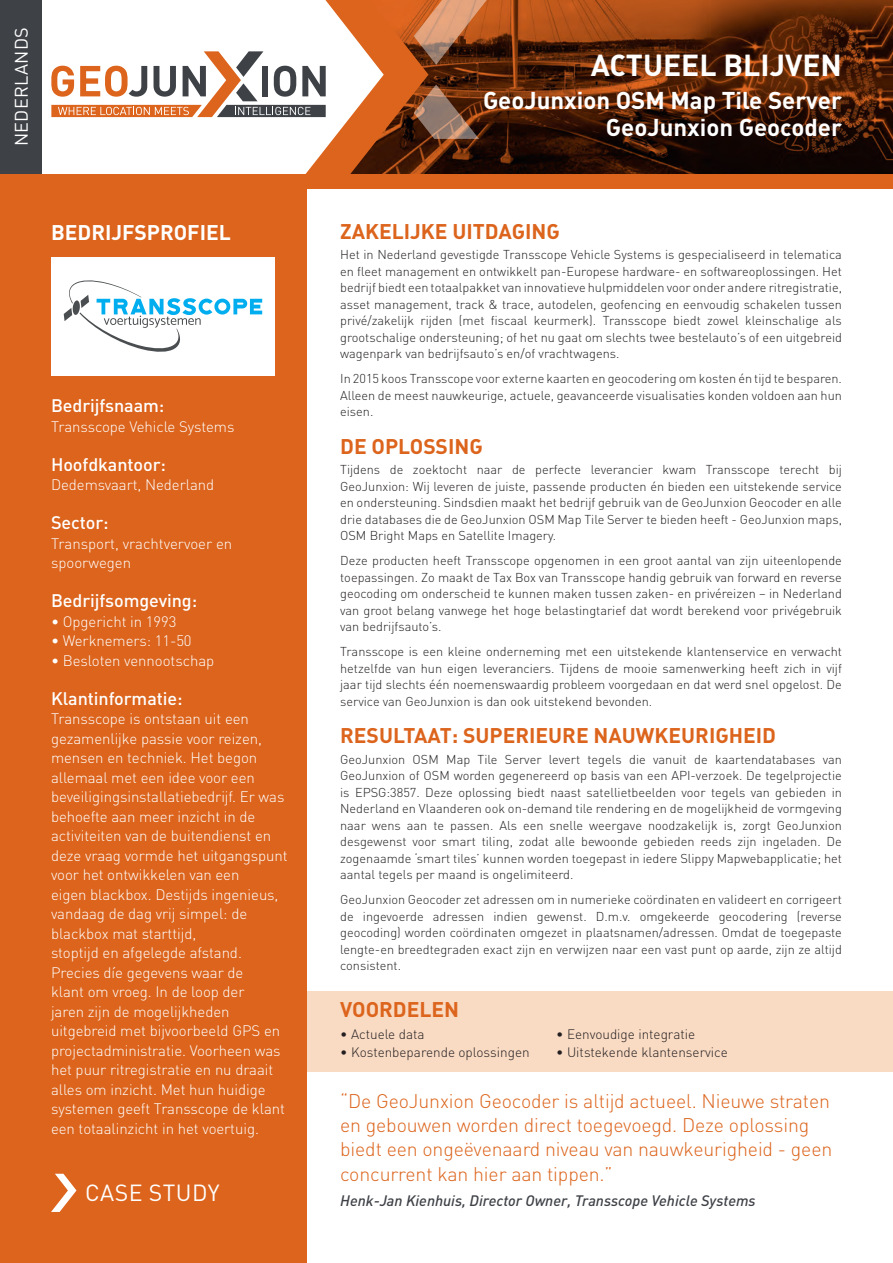
<style>
.page{position:relative;width:893px;height:1263px;background:#fff}
.page>*{position:absolute;margin:0;border:0;box-sizing:border-box;transform-origin:0 0}
.t1{font:700 30px "DIN";color:#fff}
.t2{font:700 24px/27px "DIN";color:#fff;text-align:right}
.t3{font:23.1px "DIN Pro";letter-spacing:.02em;color:#fff}
.t4{font:700 21px "DIN";color:#dc641c}
.t5{font:700 21px "DIN";color:#fff}
.t6{font:300 19.5px/24.5px "DIN";letter-spacing:-.005em;color:#dc641c}
.t7{font:500 18px "DIN";letter-spacing:-.005em;color:#fff}
.t8{font:18px "DIN Pro";letter-spacing:.02em;color:#fff}
.t9{font:300 15px/19.5px "DIN";letter-spacing:-.005em;color:#fff}
.t10{font:italic 500 15px "DIN";color:#3e4146}
.t11{font:300 13.5px "DIN";color:#231f20}
.t12{font:300 12.75px/16.5px "DIN";color:#231f20;text-align:justify}
</style>
<div class="page">
<div style="left:302px;top:991px;width:591px;height:80px;background:#f9dac3"></div>
<div style="left:0;top:180px;width:306px;height:1083px;background:#dc641c"></div>
<div style="left:51px;top:257px;width:224px;height:118px;background:#fff"></div>
<svg style="left:64px;top:280px;width:198px;height:72px"></svg>
<img style="left:497px;top:0;width:396px;height:174px">
<svg style="left:51px;top:0;width:446px;height:174px"></svg>
<svg style="left:51px;top:1174px;width:25px;height:38px"></svg>
<div style="left:0;top:0;width:41px;height:189px;background:#3e4146"></div>
<div style="left:0;top:174px;width:893px;height:15px;background:#dc641c"></div>
<h3 class="t8" style="left:7px;top:146px;width:121px;rotate:-90deg">NEDERLANDS</h3>
<h3 class="t5" style="left:51px;top:218px;width:181px">BEDRIJFSPROFIEL</h3>
<h3 class="t7" style="left:51px;top:394px;width:115px">Bedrijfsnaam:</h3>
<p class="t9" style="left:51px;top:416px;width:185px">Transscope Vehicle Systems</p>
<h3 class="t7" style="left:51px;top:453px;width:116px">Hoofdkantoor:</h3>
<p class="t9" style="left:51px;top:475px;width:165px">Dedemsvaart, Nederland</p>
<h3 class="t7" style="left:51px;top:511px;width:59px">Sector:</h3>
<p class="t9" style="left:51px;top:533px;width:183px">Transport, vrachtvervoer en spoorwegen</p>
<h3 class="t7" style="left:51px;top:589px;width:148px">Bedrijfsomgeving:</h3>
<p class="t9" style="left:51px;top:611px;width:127px">• Opgericht in 1993</p>
<p class="t9" style="left:51px;top:631px;width:142px">• Werknemers: 11-50</p>
<p class="t9" style="left:51px;top:650px;width:165px">• Besloten vennootschap</p>
<h3 class="t7" style="left:51px;top:687px;width:133px">Klantinformatie:</h3>
<p class="t9" style="left:51px;top:709px;width:238px">Transscope is ontstaan uit een gezamenlijke passie voor reizen, mensen en techniek. Het begon allemaal met een idee voor een beveiligingsinstallatiebedrijf. Er was behoefte aan meer inzicht in de activiteiten van de buitendienst en deze vraag vormde het uitgangspunt voor het ontwikkelen van een<br>eigen blackbox. Destijds ingenieus, vandaag de dag vrij simpel: de blackbox mat starttijd,<br>stoptijd en afgelegde afstand.<br>Precies díe gegevens waar de<br>klant om vroeg. In de loop der<br>jaren zijn de mogelijkheden uitgebreid met bijvoorbeeld GPS en projectadministratie. Voorheen was het puur ritregistratie en nu draait alles om inzicht. Met hun huidige systemen geeft Transscope de klant een totaalinzicht in het voertuig.</p>
<h3 class="t3" style="left:85px;top:1174px;width:136px">CASE STUDY</h3>
<h1 class="t1" style="left:591px;top:46px;width:253px">ACTUEEL BLIJVEN</h1>
<h2 class="t2" style="left:483px;top:86px;width:360px">GeoJunxion OSM Map Tile Server<br>GeoJunxion Geocoder</h2>
<h3 class="t4" style="left:340px;top:217px;width:221px">ZAKELIJKE UITDAGING</h3>
<p class="t12" style="left:340px;top:246px;width:503px">Het in Nederland gevestigde Transscope Vehicle Systems is gespecialiseerd in telematica en fleet management en ontwikkelt pan-Europese hardware- en softwareoplossingen. Het bedrijf biedt een totaalpakket van innovatieve hulpmiddelen voor onder andere ritregistratie, asset management, track &amp; trace, autodelen, geofencing en eenvoudig schakelen tussen privé/zakelijk rijden (met fiscaal keurmerk). Transscope biedt zowel kleinschalige als grootschalige ondersteuning; of het nu gaat om slechts twee bestelauto’s of een uitgebreid wagenpark van bedrijfsauto’s en/of vrachtwagens.</p>
<p class="t12" style="left:340px;top:370px;width:503px">In 2015 koos Transscope voor externe kaarten en geocodering om kosten én tijd te besparen.<br>Alleen de meest nauwkeurige, actuele, geavanceerde visualisaties konden voldoen aan hun eisen.</p>
<h3 class="t4" style="left:340px;top:432px;width:144px">DE OPLOSSING</h3>
<p class="t12" style="left:340px;top:461px;width:503px">Tijdens de zoektocht naar de perfecte leverancier kwam Transscope terecht bij GeoJunxion: Wij leveren de juiste, passende producten én bieden een uitstekende service en ondersteuning. Sindsdien maakt het bedrijf gebruik van de GeoJunxion Geocoder en alle drie databases die de GeoJunxion OSM Map Tile Server te bieden heeft - GeoJunxion maps, OSM Bright Maps en Satellite Imagery.</p>
<p class="t12" style="left:340px;top:552px;width:503px">Deze producten heeft Transscope opgenomen in een groot aantal van zijn uiteenlopende toepassingen. Zo maakt de Tax Box van Transscope handig gebruik van forward en reverse geocoding om onderscheid te kunnen maken tussen zaken- en privéreizen – in Nederland van groot belang vanwege het hoge belastingtarief dat wordt berekend voor privégebruik van bedrijfsauto’s.</p>
<p class="t12" style="left:340px;top:643px;width:503px">Transscope is een kleine onderneming met een uitstekende klantenservice en verwacht hetzelfde van hun eigen leveranciers. Tijdens de mooie samenwerking heeft zich in vijf jaar tijd slechts één noemenswaardig probleem voorgedaan en dat werd snel opgelost. De service van GeoJunxion is dan ook uitstekend bevonden.</p>
<h3 class="t4" style="left:340px;top:722px;width:437px">RESULTAAT: SUPERIEURE NAUWKEURIGHEID</h3>
<p class="t12" style="left:340px;top:750px;width:503px">GeoJunxion OSM Map Tile Server levert tegels die vanuit de kaartendatabases van GeoJunxion of OSM worden gegenereerd op basis van een API-verzoek. De tegelprojectie is EPSG:3857. Deze oplossing biedt naast satellietbeelden voor tegels van gebieden in Nederland en Vlaanderen ook on-demand tile rendering en de mogelijkheid de vormgeving naar wens aan te passen. Als een snelle weergave noodzakelijk is, zorgt GeoJunxion desgewenst voor smart tiling, zodat alle bewoonde gebieden reeds zijn ingeladen. De zogenaamde ‘smart tiles’ kunnen worden toegepast in iedere Slippy Mapwebapplicatie; het aantal tegels per maand is ongelimiteerd.</p>
<p class="t12" style="left:340px;top:891px;width:503px">GeoJunxion Geocoder zet adressen om in numerieke coördinaten en valideert en corrigeert de ingevoerde adressen indien gewenst. D.m.v. omgekeerde geocodering (reverse geocoding) worden coördinaten omgezet in plaatsnamen/adressen. Omdat de toegepaste lengte-en breedtegraden exact zijn en verwijzen naar een vast punt op aarde, zijn ze altijd consistent.</p>
<h3 class="t4" style="left:340px;top:996px;width:121px">VOORDELEN</h3>
<p class="t11" style="left:340px;top:1026px;width:86px">• Actuele data</p>
<p class="t11" style="left:556px;top:1026px;width:140px">• Eenvoudige integratie</p>
<p class="t11" style="left:340px;top:1044px;width:191px">• Kostenbeparende oplossingen</p>
<p class="t11" style="left:556px;top:1044px;width:173px">• Uitstekende klantenservice</p>
<h3 class="t6" style="left:340px;top:1088px;width:494px">“De GeoJunxion Geocoder is altijd actueel. Nieuwe straten en gebouwen worden direct toegevoegd. Deze oplossing biedt een ongeëvenaard niveau van nauwkeurigheid - geen concurrent kan hier aan tippen.”</h3>
<p class="t10" style="left:340px;top:1191px;width:417px">Henk-Jan Kienhuis, Director Owner, Transscope Vehicle Systems</p>
</div>
